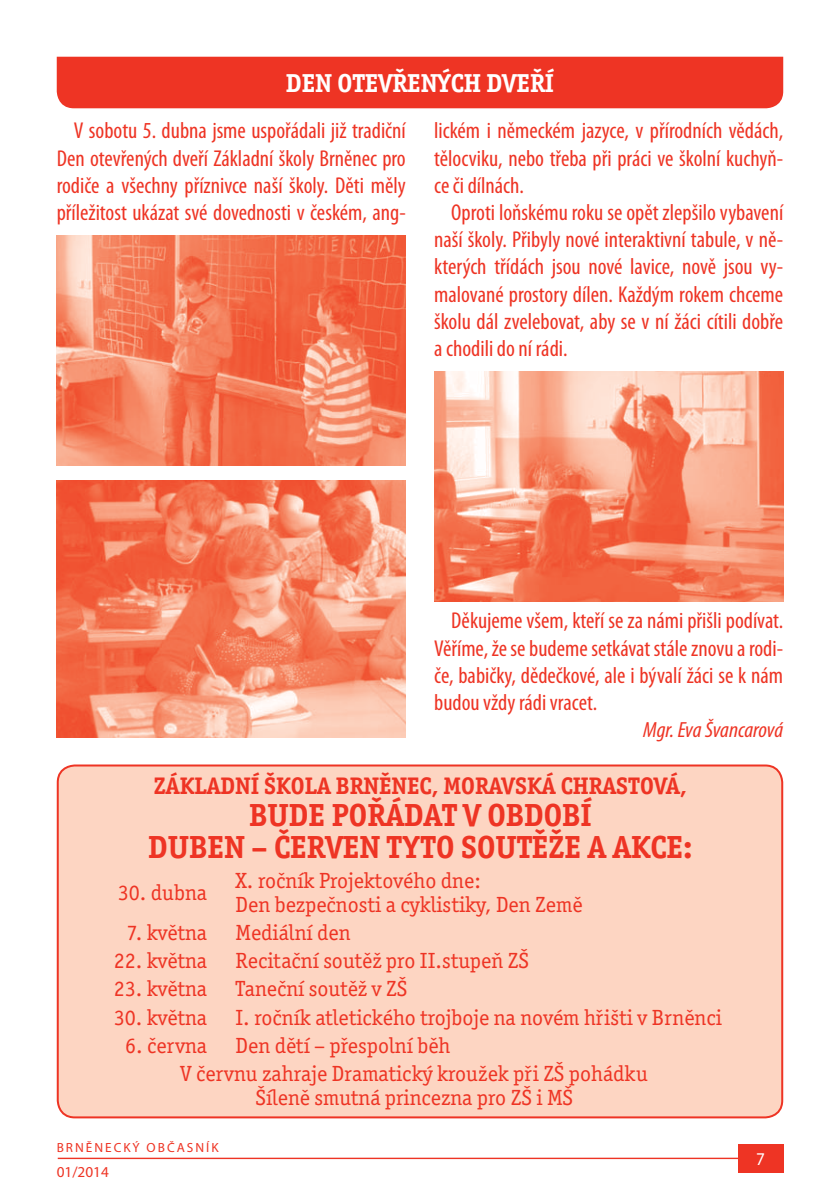
<style>
.page{position:relative;width:840px;height:1191px;background:#fff}
.page>*{position:absolute;margin:0;border:0;box-sizing:border-box;transform-origin:0 0}
.t1{font:700 32px/32px "Officina Serif Itc TOT";color:#ee3424;text-align:center}
.t2{font:700 26px "Officina Serif Itc TOT";color:#fff}
.t3{font:700 24px "Officina Serif Itc TOT";color:#ee3424}
.t4{font:condensed 23px/27.2px "Myriad Pro";color:#ee3424;text-align:justify}
.t5{font:22px/24px "Officina Serif Itc TOT";color:#ee3424}
.t6{font:italic condensed 22px "Myriad Pro";letter-spacing:-.01em;color:#ee3424;scale:1.05 1}
.t7{font:18px "Myriad Pro";color:#fff;scale:.95 1}
.t8{font:15.2px "Myriad Pro";color:#ee3424}
.t9{font:13.4px "Myriad Pro";letter-spacing:.15em;color:#ee3424}
</style>
<div class="page">
<hr style="left:58px;top:1157px;width:724px;height:2px;background:#ee3424">
<div style="left:737px;top:1144px;width:45px;height:28px;background:#ee3424"></div>
<div style="left:57px;top:57px;width:725px;height:51px;background:#ee3424"></div>
<img style="left:57px;top:480px;width:348px;height:257px">
<img style="left:57px;top:236px;width:348px;height:229px">
<img style="left:434px;top:372px;width:348px;height:229px">
<div style="left:58px;top:765px;width:723px;height:352px;background:#fdd5c2;border-radius:17px"></div>
<div style="left:57px;top:764px;width:725px;height:354px;border:2px solid #ee3424;border-radius:17px"></div>
<p class="t2" style="left:286px;top:68px;width:270px">DEN OTEVŘENÝCH DVEŘÍ</p>
<p class="t4" style="left:57px;top:119px;width:350px;text-indent:17px">V sobotu 5. dubna jsme uspořádali již tradiční Den otevřených dveří Základní školy Brněnec pro rodiče a všechny příznivce naší školy. Děti měly příležitost ukázat své dovednosti v českém, ang-</p>
<p class="t4" style="left:434px;top:119px;width:350px">lickém i německém jazyce, v přírodních vědách, tělocviku, nebo třeba při práci ve školní kuchyň&shy;ce či dílnách.</p>
<p class="t4" style="left:434px;top:201px;width:350px;text-indent:17px">Oproti loňskému roku se opět zlepšilo vybavení naší školy. Přibyly nové interaktivní tabule, v ně&shy;kterých třídách jsou nové lavice, nově jsou vy&shy;malované prostory dílen. Každým rokem chceme školu dál zvelebovat, aby se v ní žáci cítili dobře a chodili do ní rádi.</p>
<p class="t4" style="left:434px;top:609px;width:350px;text-indent:17px">Děkujeme všem, kteří se za námi přišli podívat.<br>Věříme, že se budeme setkávat stále znovu a rodi&shy;če, babičky, dědečkové, ale i bývalí žáci se k nám budou vždy rádi vracet.</p>
<p class="t6" style="left:642px;top:721px;width:135px">Mgr. Eva Švancarová</p>
<p class="t3" style="left:154px;top:771px;width:534px">ZÁKLADNÍ ŠKOLA BRNĚNEC, MORAVSKÁ CHRASTOVÁ,</p>
<h1 class="t1" style="left:148px;top:799px;width:545px">BUDE POŘÁDAT V OBDOBÍ<br>DUBEN – ČERVEN TYTO SOUTĚŽE A AKCE:</h1>
<p class="t5" style="left:118px;top:882px;width:91px">30. dubna</p>
<p class="t5" style="left:235px;top:870px;width:348px">X. ročník Projektového dne:<br>Den bezpečnosti a cyklistiky, Den Země</p>
<p class="t5" style="left:127px;top:922px;width:82px">7. května</p>
<p class="t5" style="left:235px;top:922px;width:116px">Mediální den</p>
<p class="t5" style="left:114px;top:950px;width:95px">22. května</p>
<p class="t5" style="left:235px;top:950px;width:295px">Recitační soutěž pro II.stupeň ZŠ</p>
<p class="t5" style="left:114px;top:979px;width:95px">23. května</p>
<p class="t5" style="left:235px;top:979px;width:173px">Taneční soutěž v ZŠ</p>
<p class="t5" style="left:114px;top:1007px;width:95px">30. května</p>
<p class="t5" style="left:235px;top:1007px;width:487px">I. ročník atletického trojboje na novém hřišti v Brněnci</p>
<p class="t5" style="left:125px;top:1035px;width:83px">6. června</p>
<p class="t5" style="left:180px;top:1033px;width:469px;line-height:27.8px;text-indent:55px">Den dětí – přespolní běh<br>V červnu zahraje Dramatický kroužek při ZŠ pohádku</p>
<p class="t5" style="left:255px;top:1087px;width:319px">Šíleně smutná princezna pro ZŠ i MŠ</p>
<p class="t9" style="left:57px;top:1139px;width:163px">BRNĚNECKÝ OBČASNÍK</p>
<p class="t8" style="left:57px;top:1162px;width:53px">01/2014</p>
<p class="t7" style="left:755px;top:1148px;width:11px">7</p>
</div>
